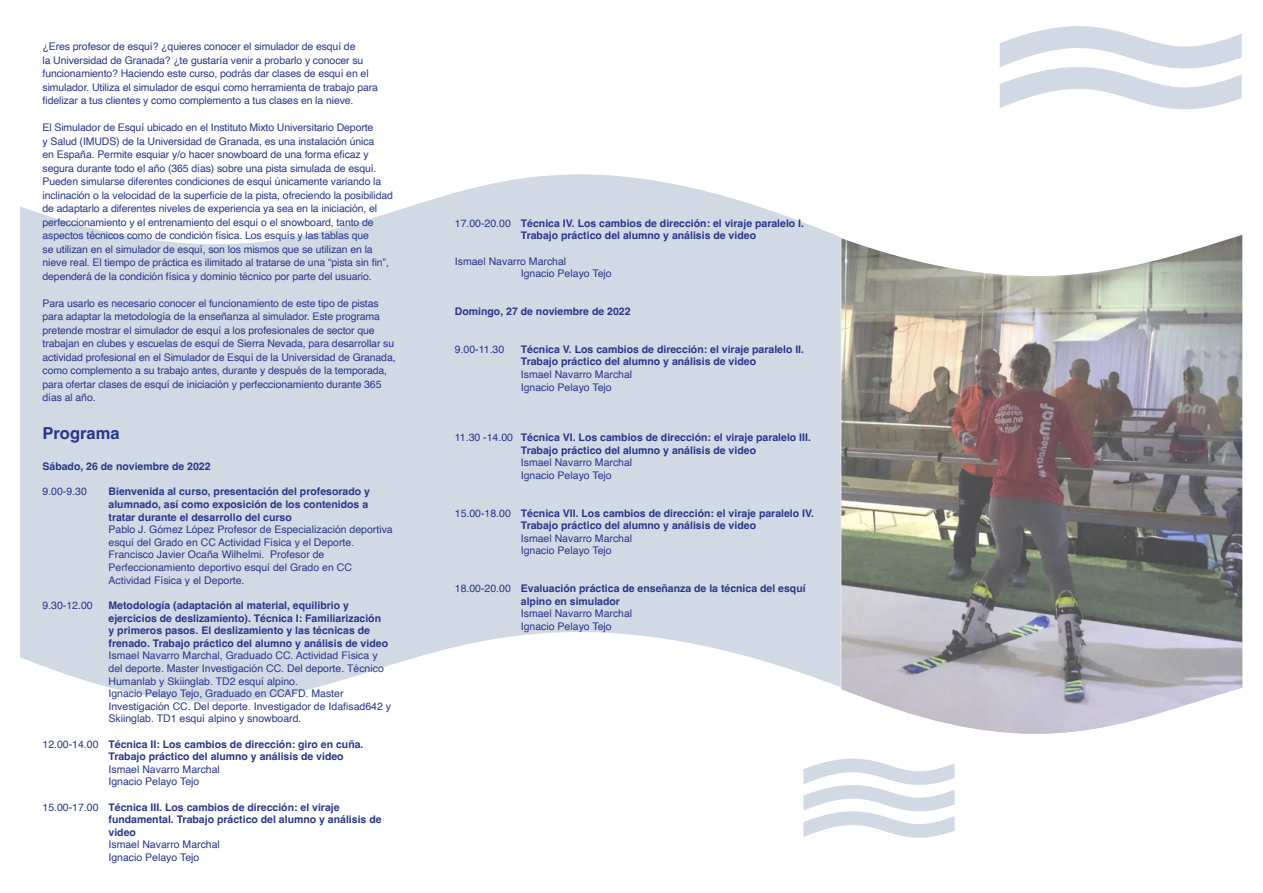
<style>
.page{position:relative;width:1263px;height:893px;background:#fff}
.page>*{position:absolute;margin:0;border:0;box-sizing:border-box;transform-origin:0 0}
.introducción{font:700 16.5px "Helvetica";color:#29378a}
.introducción-2{font:10.5px/13.5px "Helvetica";letter-spacing:-.01em;color:#29378a}
.Programa_Tabulacione{font:700 10.5px/12.6px "Helvetica";color:#29378a}
.Programa_Tabulacione-2{font:10.5px/12.6px "Helvetica";color:#29378a}
.s1{font-weight:400}
</style>
<div class="page">
<svg style="left:1000px;top:26px;width:242px;height:84px"></svg>
<svg style="left:803px;top:758px;width:151px;height:80px"></svg>
<svg style="left:20px;top:174px;width:821px;height:528px;background:#d7dee8"></svg>
<img style="left:841px;top:235px;width:401px;height:499px">
<p class="introducción-2" style="left:43px;top:40px;width:337px">¿Eres profesor de esquí? ¿quieres conocer el simulador de esquí de<br>la Universidad de Granada? ¿te gustaría venir a probarlo y conocer su funcionamiento? Haciendo este curso, podrás dar clases de esquí en el simulador. Utiliza el simulador de esquí como herramienta de trabajo para fidelizar a tus clientes y como complemento a tus clases en la nieve.</p>
<p class="introducción-2" style="left:43px;top:121px;width:352px">El Simulador de Esquí ubicado en el Instituto Mixto Universitario Deporte<br>y Salud (IMUDS) de la Universidad de Granada, es una instalación única<br>en España. Permite esquiar y/o hacer snowboard de una forma eficaz y segura durante todo el año (365 días) sobre una pista simulada de esquí.<br>Pueden simularse diferentes condiciones de esquí únicamente variando la inclinación o la velocidad de la superficie de la pista, ofreciendo la posibilidad de adaptarlo a diferentes niveles de experiencia ya sea en la iniciación, el perfeccionamiento y el entrenamiento del esquí o el snowboard, tanto de aspectos técnicos como de condición física. Los esquís y las tablas que<br>se utilizan en el simulador de esquí, son los mismos que se utilizan en la nieve real. El tiempo de práctica es ilimitado al tratarse de una “pista sin fin”, dependerá de la condición física y dominio técnico por parte del usuario.</p>
<p class="introducción-2" style="left:43px;top:297px;width:355px">Para usarlo es necesario conocer el funcionamiento de este tipo de pistas para adaptar la metodología de la enseñanza al simulador. Este programa pretende mostrar el simulador de esquí a los profesionales de sector que trabajan en clubes y escuelas de esquí de Sierra Nevada, para desarrollar su actividad profesional en el Simulador de Esquí de la Universidad de Granada, como complemento a su trabajo antes, durante y después de la temporada, para ofertar clases de esquí de iniciación y perfeccionamiento durante 365 días al año.</p>
<p class="introducción" style="left:43px;top:423px;width:79px">Programa</p>
<p class="Programa_Tabulacione" style="left:43px;top:461px;width:170px">Sábado, 26 de noviembre de 2022</p>
<p class="Programa_Tabulacione-2" style="left:43px;top:486px;width:46px">9.00-9.30</p>
<p class="Programa_Tabulacione" style="left:109px;top:487px;width:263px">Bienvenida al curso, presentación del profesorado y alumnado, así como exposición de los contenidos a tratar durante el desarrollo del curso</p>
<p class="Programa_Tabulacione-2" style="left:109px;top:524px;width:286px">Pablo J. Gómez López Profesor de Especialización deportiva esquí del Grado en CC Actividad Física y el Deporte.</p>
<p class="Programa_Tabulacione-2" style="left:109px;top:549px;width:245px">Francisco Javier Ocaña Wilhelmi. Profesor de<br>Perfeccionamiento deportivo esquí del Grado en CC<br>Actividad Física y el Deporte.</p>
<p class="Programa_Tabulacione-2" style="left:43px;top:599px;width:52px">9.30-12.00</p>
<p class="Programa_Tabulacione" style="left:109px;top:600px;width:281px">Metodología (adaptación al material, equilibrio y ejercicios de deslizamiento). Técnica I: Familiarización y primeros pasos. El deslizamiento y las técnicas de frenado. Trabajo práctico del alumno y análisis de video</p>
<p class="Programa_Tabulacione-2" style="left:109px;top:650px;width:277px">Ismael Navarro Marchal, Graduado CC. Actividad Física y del deporte. Master Investigación CC. Del deporte. Técnico<br>Humanlab y Skiinglab. TD2 esquí alpino.</p>
<p class="Programa_Tabulacione-2" style="left:109px;top:687px;width:284px">Ignacio Pelayo Tejo, Graduado en CCAFD. Master<br>Investigación CC. Del deporte. Investigador de Idafisad642 y<br>Skiinglab. TD1 esquí alpino y snowboard.</p>
<p class="Programa_Tabulacione" style="left:109px;top:739px;width:256px;text-indent:-66px"><span class="s1">12.00-14.00</span> Técnica II: Los cambios de dirección: giro en cuña.<br>Trabajo práctico del alumno y análisis de video</p>
<p class="Programa_Tabulacione-2" style="left:109px;top:763px;width:113px">Ismael Navarro Marchal</p>
<p class="Programa_Tabulacione-2" style="left:109px;top:776px;width:92px">Ignacio Pelayo Tejo</p>
<p class="Programa_Tabulacione" style="left:109px;top:802px;width:275px;text-indent:-66px"><span class="s1">15.00-17.00</span> Técnica III. Los cambios de dirección: el viraje fundamental. Trabajo práctico del alumno y análisis de video</p>
<p class="Programa_Tabulacione-2" style="left:109px;top:839px;width:113px">Ismael Navarro Marchal</p>
<p class="Programa_Tabulacione-2" style="left:109px;top:851px;width:92px">Ignacio Pelayo Tejo</p>
<p class="Programa_Tabulacione" style="left:521px;top:218px;width:285px;text-indent:-66px"><span class="s1">17.00-20.00</span> Técnica IV. Los cambios de dirección: el viraje paralelo I.<br>Trabajo práctico del alumno y análisis de video</p>
<p class="Programa_Tabulacione-2" style="left:455px;top:255px;width:113px">Ismael Navarro Marchal</p>
<p class="Programa_Tabulacione-2" style="left:521px;top:268px;width:92px">Ignacio Pelayo Tejo</p>
<p class="Programa_Tabulacione" style="left:455px;top:306px;width:177px">Domingo, 27 de noviembre de 2022</p>
<p class="Programa_Tabulacione-2" style="left:455px;top:343px;width:51px">9.00-11.30</p>
<p class="Programa_Tabulacione" style="left:521px;top:344px;width:285px">Técnica V. Los cambios de dirección: el viraje paralelo II.<br>Trabajo práctico del alumno y análisis de video</p>
<p class="Programa_Tabulacione-2" style="left:521px;top:368px;width:113px">Ismael Navarro Marchal</p>
<p class="Programa_Tabulacione-2" style="left:521px;top:381px;width:92px">Ignacio Pelayo Tejo</p>
<p class="Programa_Tabulacione" style="left:521px;top:432px;width:292px;text-indent:-66px"><span class="s1">11.30 -14.00</span> Técnica VI. Los cambios de dirección: el viraje paralelo III.<br>Trabajo práctico del alumno y análisis de video</p>
<p class="Programa_Tabulacione-2" style="left:521px;top:457px;width:113px">Ismael Navarro Marchal</p>
<p class="Programa_Tabulacione-2" style="left:521px;top:469px;width:92px">Ignacio Pelayo Tejo</p>
<p class="Programa_Tabulacione" style="left:521px;top:508px;width:295px;text-indent:-66px"><span class="s1">15.00-18.00</span> Técnica VII. Los cambios de dirección: el viraje paralelo IV.<br>Trabajo práctico del alumno y análisis de video</p>
<p class="Programa_Tabulacione-2" style="left:521px;top:532px;width:113px">Ismael Navarro Marchal</p>
<p class="Programa_Tabulacione-2" style="left:521px;top:545px;width:92px">Ignacio Pelayo Tejo</p>
<p class="Programa_Tabulacione" style="left:521px;top:583px;width:286px;text-indent:-66px"><span class="s1">18.00-20.00</span> Evaluación práctica de enseñanza de la técnica del esquí alpino en simulador</p>
<p class="Programa_Tabulacione-2" style="left:521px;top:608px;width:113px">Ismael Navarro Marchal</p>
<p class="Programa_Tabulacione-2" style="left:521px;top:620px;width:92px">Ignacio Pelayo Tejo</p>
</div>
